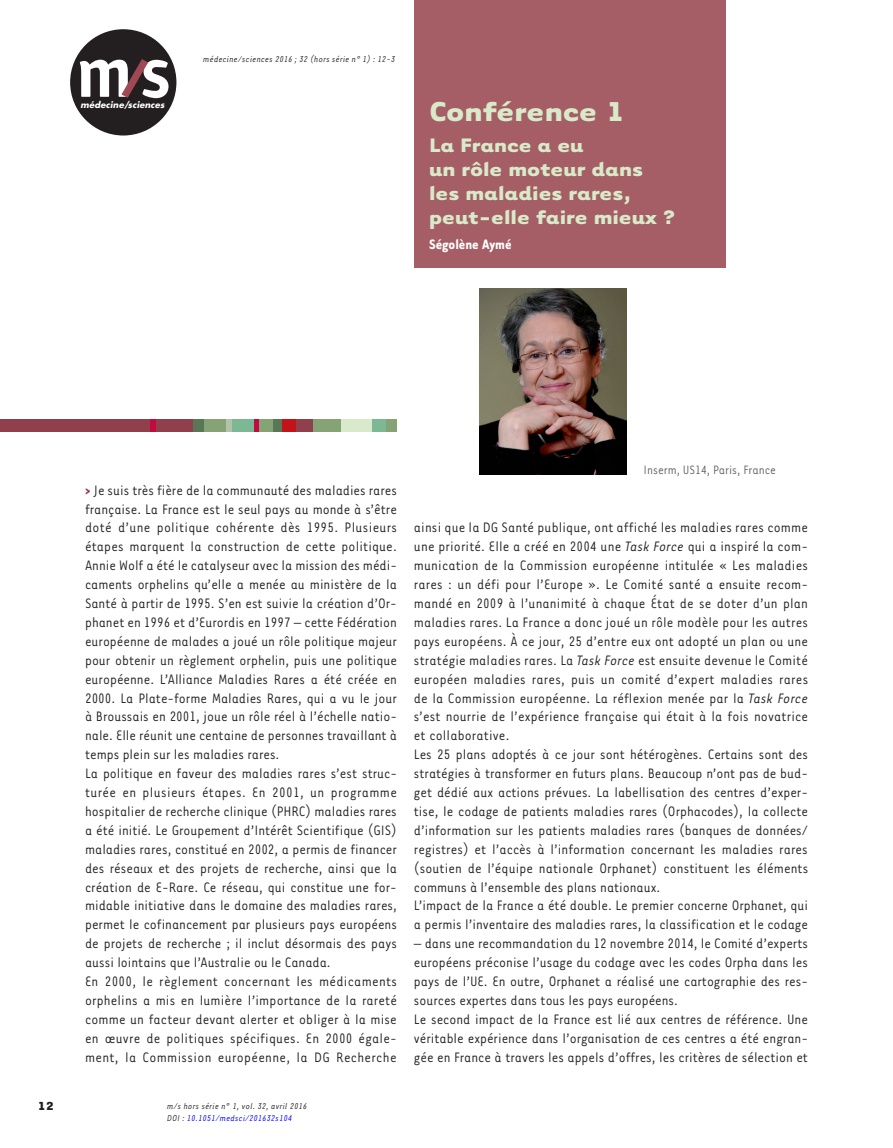
<style>
.page{position:relative;width:893px;height:1148px;background:#fff}
.page>*{position:absolute;margin:0;border:0;box-sizing:border-box;transform-origin:0 0}
.t1{font:700 31.5px "Tarzana Wide";color:#d9eaca}
.t2{font:700 22.5px/24px "Tarzana Wide";color:#d9eaca}
.t3{font:15.75px/18.9px "Tarzana Narrow";color:#231f20}
.t4{font:700 15.75px "Tarzana Narrow";color:#fff}
.t5{font:13.95px "Tarzana Narrow";color:#636366}
.t6{font:700 13.5px "Tarzana Wide";color:#231f20}
.t7{font:italic 9.75px/11.7px "Tarzana Narrow";letter-spacing:.025em;color:#231f20}
.t8{font:italic 700 8.55px "Futura";letter-spacing:.01em;color:#fff}
.s1{font-weight:700;color:#913f4b}
.s2{color:#00f}
.s3{font-style:italic}
</style>
<div class="page">
<div style="left:70px;top:29px;width:106px;height:107px;background:#231f20;border-radius:50%"></div>
<svg style="left:80px;top:60px;width:88px;height:38px"></svg>
<div style="left:0;top:419px;width:194px;height:13px;background:#913f4b"></div>
<div style="left:193px;top:419px;width:13px;height:13px;background:#5a7755"></div>
<div style="left:271px;top:419px;width:11px;height:13px;background:#5a7755"></div>
<div style="left:204px;top:419px;width:22px;height:13px;background:#86a375"></div>
<div style="left:230px;top:419px;width:25px;height:13px;background:#7db894"></div>
<div style="left:371px;top:419px;width:16px;height:13px;background:#7db894"></div>
<div style="left:258px;top:419px;width:14px;height:13px;background:#86a375"></div>
<div style="left:386px;top:419px;width:11px;height:13px;background:#86a375"></div>
<div style="left:312px;top:419px;width:29px;height:13px;background:#86a375"></div>
<div style="left:341px;top:419px;width:31px;height:13px;background:#d9eaca"></div>
<div style="left:226px;top:419px;width:6px;height:13px;background:#b3c3aa"></div>
<div style="left:151px;top:419px;width:5px;height:13px;background:#c40941"></div>
<div style="left:254px;top:419px;width:5px;height:13px;background:#c40941"></div>
<div style="left:282px;top:419px;width:21px;height:13px;background:#c4121a"></div>
<div style="left:296px;top:419px;width:17px;height:13px;background:#913f4b"></div>
<div style="left:414px;top:0;width:312px;height:268px;background:#a55e65"></div>
<img style="left:479px;top:288px;width:147px;height:186px">
<p class="t8" style="left:81px;top:99px;width:85px">médecine/sciences</p>
<p class="t7" style="left:203px;top:53px;width:193px">médecine/sciences 2016 ; 32 (hors série n° 1) : 12-3</p>
<h1 class="t1" style="left:429px;top:91px;width:197px">Conférence 1</h1>
<h2 class="t2" style="left:429px;top:131px;width:247px">La France a eu<br>un rôle moteur dans les maladies rares, peut-elle faire mieux ?</h2>
<p class="t4" style="left:429px;top:234px;width:84px">Ségolène Aymé</p>
<p class="t6" style="left:38px;top:1097px;width:18px">12</p>
<p class="t3" style="left:85px;top:480px;width:314px"><span class="s1">&gt;</span> Je suis très fière de la communauté des maladies rares française. La France est le seul pays au monde à s’être doté d’une politique cohérente dès 1995. Plusieurs étapes marquent la construction de cette politique.<br>Annie Wolf a été le catalyseur avec la mission des médi&shy;caments orphelins qu’elle a menée au ministère de la Santé à partir de 1995. S’en est suivie la création d’Or&shy;phanet en 1996 et d’Eurordis en 1997 – cette Fédération européenne de malades a joué un rôle politique majeur pour obtenir un règlement orphelin, puis une politique européenne. L’Alliance Maladies Rares a été créée en 2000. La Plate-forme Maladies Rares, qui a vu le jour à Broussais en 2001, joue un rôle réel à l’échelle natio&shy;nale. Elle réunit une centaine de personnes travaillant à temps plein sur les maladies rares.<br>La politique en faveur des maladies rares s’est struc&shy;turée en plusieurs étapes. En 2001, un programme hospitalier de recherche clinique (PHRC) maladies rares a été initié. Le Groupement d’Intérêt Scientifique (GIS) maladies rares, constitué en 2002, a permis de financer des réseaux et des projets de recherche, ainsi que la création de E-Rare. Ce réseau, qui constitue une for&shy;midable initiative dans le domaine des maladies rares, permet le cofinancement par plusieurs pays européens de projets de recherche ; il inclut désormais des pays aussi lointains que l’Australie ou le Canada.<br>En 2000, le règlement concernant les médicaments orphelins a mis en lumière l’importance de la rareté comme un facteur devant alerter et obliger à la mise en œuvre de politiques spécifiques. En 2000 égale&shy;ment, la Commission européenne, la DG Recherche</p>
<p class="t7" style="left:167px;top:1100px;width:141px">m/s hors série n° 1, vol. 32, avril 2016<br>DOI : <span class="s2">10.1051/medsci/201632s104</span></p>
<p class="t5" style="left:643px;top:462px;width:134px">Inserm, US14, Paris, France</p>
<p class="t3" style="left:414px;top:518px;width:396px">ainsi que la DG Santé publique, ont affiché les maladies rares comme une priorité. Elle a créé en 2004 une <span class="s3">Task Force</span> qui a inspiré la com&shy;munication de la Commission européenne intitulée « Les maladies rares : un défi pour l’Europe ». Le Comité santé a ensuite recom&shy;mandé en 2009 à l’unanimité à chaque État de se doter d’un plan maladies rares. La France a donc joué un rôle modèle pour les autres pays européens. À ce jour, 25 d’entre eux ont adopté un plan ou une stratégie maladies rares. La <span class="s3">Task Force</span> est ensuite devenue le Comité européen maladies rares, puis un comité d’expert maladies rares de la Commission européenne. La réflexion menée par la <span class="s3">Task Force </span>s’est nourrie de l’expérience française qui était à la fois novatrice et collaborative.<br>Les 25 plans adoptés à ce jour sont hétérogènes. Certains sont des stratégies à transformer en futurs plans. Beaucoup n’ont pas de bud&shy;get dédié aux actions prévues. La labellisation des centres d’exper&shy;tise, le codage de patients maladies rares (Orphacodes), la collecte d’information sur les patients maladies rares (banques de données/ registres) et l’accès à l’information concernant les maladies rares (soutien de l’équipe nationale Orphanet) constituent les éléments communs à l’ensemble des plans nationaux.<br>L’impact de la France a été double. Le premier concerne Orphanet, qui a permis l’inventaire des maladies rares, la classification et le codage</p>
<p class="t3" style="left:414px;top:933px;width:396px">– dans une recommandation du 12 novembre 2014, le Comité d’experts européens préconise l’usage du codage avec les codes Orpha dans les pays de l’UE. En outre, Orphanet a réalisé une cartographie des res&shy;sources expertes dans tous les pays européens.<br>Le second impact de la France est lié aux centres de référence. Une véritable expérience dans l’organisation de ces centres a été engran&shy;gée en France à travers les appels d’offres, les critères de sélection et</p>
</div>
